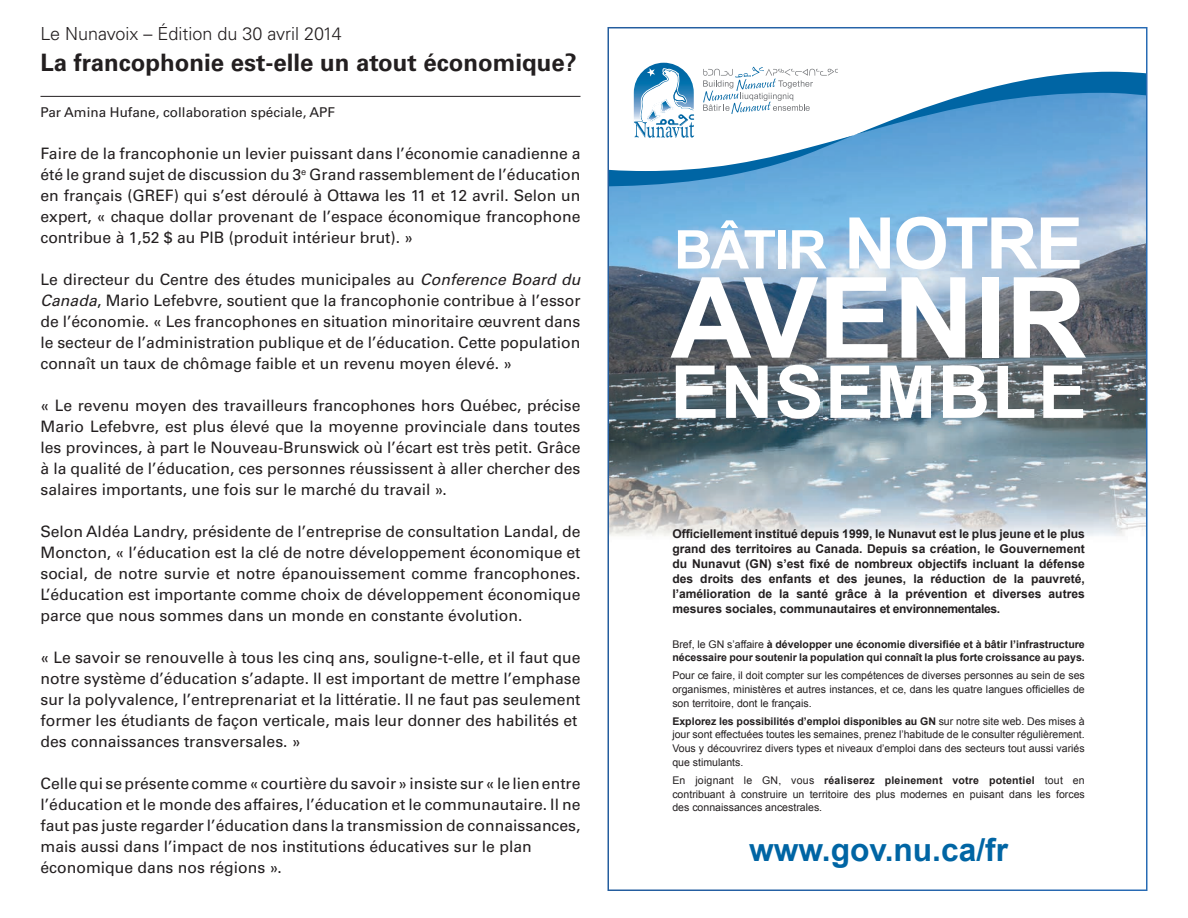
<style>
.page{position:relative;width:1188px;height:918px;background:#fff}
.page>*{position:absolute;margin:0;border:0;box-sizing:border-box;transform-origin:0 0}
.t1{font:700 112.35px "Arial";color:#fff}
.t2{font:700 73.05px "Arial";letter-spacing:.02em;color:#fff}
.t3{font:700 53.4px "Arial";letter-spacing:-.035em;color:#fff}
.t4{font:700 31.65px "Arial";color:#0065a4}
.Sub_Heading_2{font:700 24px "Univers LT Std";color:#231f20}
.t5{font:300 18px "Univers LT Std";color:#231f20}
.Body_Text{font:15.75px/21px "Univers LT Std";color:#231f20;text-align:justify}
.Rule_Above{font:13.5px "Univers LT Std";color:#231f20}
.t6{font:700 12.15px/15.1px "Arial";color:#231f20;text-align:justify}
.t7{font:10.5px/13.6px "Arial";color:#231f20;text-align:justify}
.t8{font:700 10.5px/13.6px "Arial";color:#231f20}
.s1{font-style:italic}
.s2{font-size:71.25px}
.s3{font-weight:400}
.s4{font-weight:700}
</style>
<div class="page">
<hr style="left:40px;top:96px;width:540px;height:1px;background:#231f20">
<img style="left:611px;top:62px;width:534px;height:475px">
<p class="t5" style="left:40px;top:23px;width:303px">Le Nunavoix – Édition du 30 avril 2014</p>
<p class="Sub_Heading_2" style="left:40px;top:49px;width:538px">La francophonie est-elle un atout économique?</p>
<p class="Rule_Above" style="left:40px;top:104px;width:296px">Par Amina Hufane, collaboration spéciale, APF</p>
<p class="Body_Text" style="left:40px;top:143px;width:542px">Faire de la francophonie un levier puissant dans l’économie canadienne a été le grand sujet de discussion du 3<sup>e</sup> Grand rassemblement de l’éducation en français (GREF) qui s’est déroulé à Ottawa les 11 et 12 avril. Selon un expert, « chaque dollar provenant de l’espace économique francophone contribue à 1,52 $ au PIB (produit intérieur brut). »</p>
<p class="Body_Text" style="left:40px;top:269px;width:542px">Le directeur du Centre des études municipales au <span class="s1">Conference Board du Canada</span>, Mario Lefebvre, soutient que la francophonie contribue à l’essor de l’économie. « Les francophones en situation minoritaire œuvrent dans le secteur de l’administration publique et de l’éducation. Cette population connaît un taux de chômage faible et un revenu moyen élevé. »</p>
<p class="Body_Text" style="left:40px;top:395px;width:542px">« Le revenu moyen des travailleurs francophones hors Québec, précise Mario Lefebvre, est plus élevé que la moyenne provinciale dans toutes les provinces, à part le Nouveau-Brunswick où l’écart est très petit. Grâce à la qualité de l’éducation, ces personnes réussissent à aller chercher des salaires importants, une fois sur le marché du travail ».</p>
<p class="Body_Text" style="left:40px;top:521px;width:542px">Selon Aldéa Landry, présidente de l’entreprise de consultation Landal, de</p>
<p class="Body_Text" style="left:40px;top:542px;width:542px">Moncton, « l’éducation est la clé de notre développement économique et</p>
<p class="Body_Text" style="left:40px;top:563px;width:542px">social, de notre survie et notre épanouissement comme francophones.<br>L’éducation est importante comme choix de développement économique</p>
<p class="Body_Text" style="left:40px;top:605px;width:483px">parce que nous sommes dans un monde en constante évolution.</p>
<p class="Body_Text" style="left:40px;top:647px;width:542px">« Le savoir se renouvelle à tous les cinq ans, souligne-t-elle, et il faut que</p>
<p class="Body_Text" style="left:40px;top:668px;width:542px">notre système d’éducation s’adapte. Il est important de mettre l’emphase</p>
<p class="Body_Text" style="left:40px;top:689px;width:542px">sur la polyvalence, l’entreprenariat et la littératie. Il ne faut pas seulement</p>
<p class="Body_Text" style="left:40px;top:710px;width:538px">former les étudiants de façon verticale, mais leur donner des habilités et</p>
<p class="Body_Text" style="left:40px;top:731px;width:262px">des connaissances transversales. »</p>
<p class="Body_Text" style="left:40px;top:773px;width:542px">Celle qui se présente comme « courtière du savoir » insiste sur « le lien entre l’éducation et le monde des affaires, l’éducation et le communautaire. Il ne faut pas juste regarder l’éducation dans la transmission de connaissances,</p>
<p class="Body_Text" style="left:40px;top:836px;width:493px">mais aussi dans l’impact de nos institutions éducatives sur le plan</p>
<p class="Body_Text" style="left:40px;top:857px;width:243px">économique dans nos régions ».</p>
<p class="t3" style="left:674px;top:215px;width:411px">BÂTIR <span class="s2">NOTRE</span></p>
<p class="t1" style="left:671px;top:244px;width:417px">AVENIR</p>
<p class="t2" style="left:670px;top:344px;width:418px">ENSEMBLE</p>
<p class="t6" style="left:672px;top:526px;width:414px">Officiellement institué depuis 1999, le Nunavut est le plus jeune et le plus grand des territoires au Canada. Depuis sa création, le Gouvernement du Nunavut (GN) s’est fixé de nombreux objectifs incluant la défense des droits des enfants et des jeunes, la réduction de la pauvreté, l’amélioration de la santé grâce à la prévention et diverses autres mesures sociales, communautaires et environnementales.</p>
<p class="t8" style="left:672px;top:637px;width:414px"><span class="s3">Bref, le GN s’affaire</span> à développer une économie diversifiée et à bâtir l’infrastructure nécessaire pour soutenir la population qui connaît la plus forte croissance au pays.</p>
<p class="t7" style="left:672px;top:669px;width:414px">Pour ce faire, il doit compter sur les compétences de diverses personnes au sein de ses organismes, ministères et autres instances, et ce, dans les quatre langues officielles de son territoire, dont le français.</p>
<p class="t7" style="left:672px;top:714px;width:414px"><span class="s4">Explorez les possibilités d’emploi disponibles au GN</span> sur notre site web. Des mises à jour sont effectuées toutes les semaines, prenez l’habitude de le consulter régulièrement.<br>Vous y découvrirez divers types et niveaux d’emploi dans des secteurs tout aussi variés que stimulants.</p>
<p class="t7" style="left:672px;top:774px;width:414px">En joignant le GN, vous <span class="s4">réaliserez pleinement votre potentiel</span> tout en contribuant à construire un territoire des plus modernes en puisant dans les forces des connaissances ancestrales.</p>
<p class="t4" style="left:749px;top:829px;width:261px">www.gov.nu.ca/fr</p>
</div>
